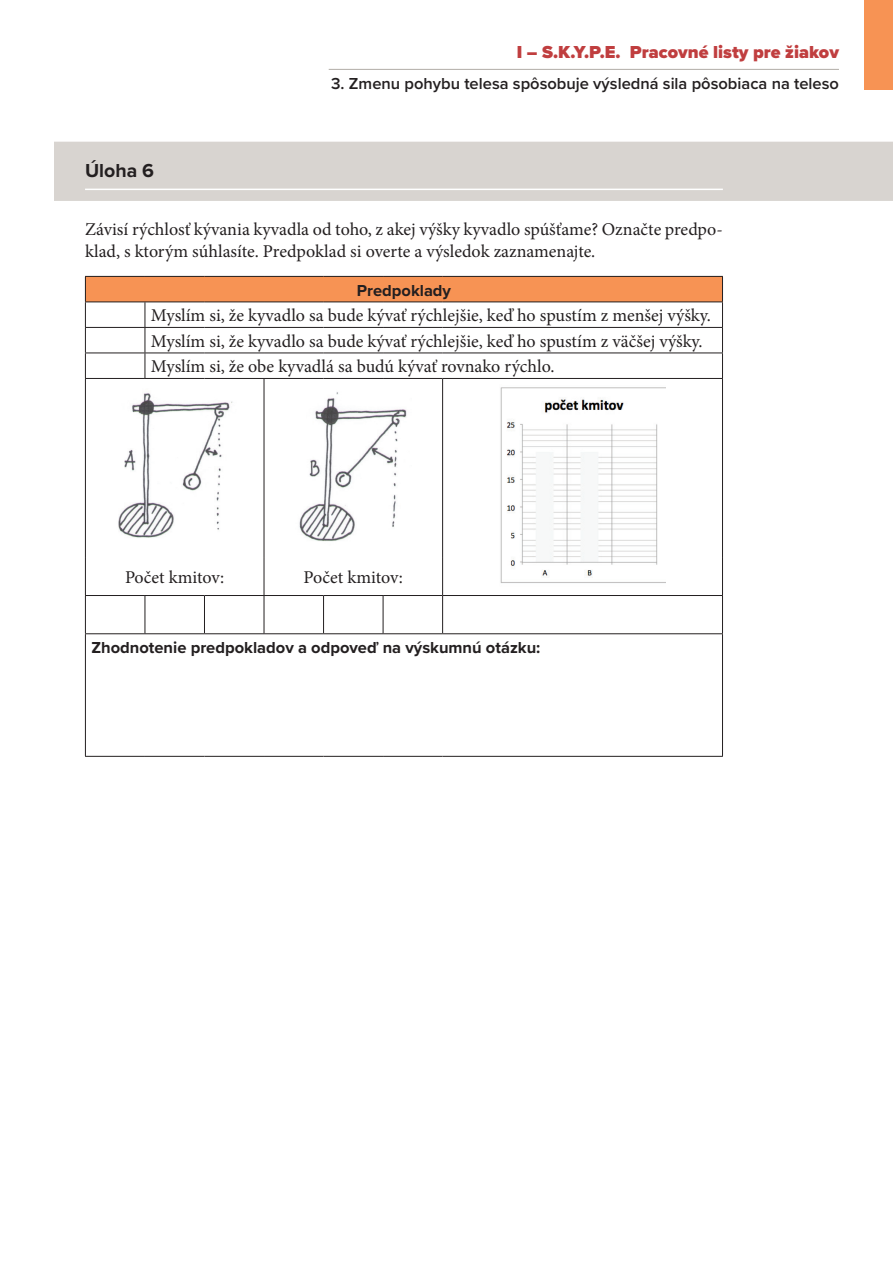
<style>
.page{position:relative;width:893px;height:1263px;background:#fff}
.page>*{position:absolute;margin:0;border:0;box-sizing:border-box;transform-origin:0 0}
.t1{font:700 19.5px "Proxima Nova";color:#231f20}
.t2{font:18px/25.5px "Minion Pro";color:#231f20}
.t3{font:900 18px "Proxima Nova";color:#c03e3f}
.t4{font:700 16.5px "Proxima Nova";color:#231f20}
.t5{font:600 16.5px "Proxima Nova";color:#231f20}
</style>
<div class="page">
<hr style="left:329px;top:69px;width:510px;height:1px;background:#b1ada7">
<div style="left:864px;top:0;width:29px;height:89px;background:#f79354"></div>
<div style="left:54px;top:142px;width:839px;height:59px;background:#d8d4d0"></div>
<hr style="left:85px;top:189px;width:638px;height:1px;background:#fff">
<div style="left:85px;top:276px;width:637px;height:26px;background:#f79354"></div>
<hr style="left:85px;top:276px;width:60px;height:1px;background:#231f20">
<hr style="left:145px;top:276px;width:59px;height:1px;background:#231f20">
<hr style="left:204px;top:276px;width:60px;height:1px;background:#231f20">
<hr style="left:264px;top:276px;width:60px;height:1px;background:#231f20">
<hr style="left:324px;top:276px;width:59px;height:1px;background:#231f20">
<hr style="left:383px;top:276px;width:60px;height:1px;background:#231f20">
<hr style="left:443px;top:276px;width:280px;height:1px;background:#231f20">
<hr style="left:85px;top:302px;width:60px;height:1px;background:#231f20">
<hr style="left:145px;top:302px;width:59px;height:1px;background:#231f20">
<hr style="left:204px;top:302px;width:60px;height:1px;background:#231f20">
<hr style="left:264px;top:302px;width:60px;height:1px;background:#231f20">
<hr style="left:324px;top:302px;width:59px;height:1px;background:#231f20">
<hr style="left:383px;top:302px;width:60px;height:1px;background:#231f20">
<hr style="left:443px;top:302px;width:280px;height:1px;background:#231f20">
<hr style="left:85px;top:327px;width:60px;height:1px;background:#231f20">
<hr style="left:145px;top:327px;width:59px;height:1px;background:#231f20">
<hr style="left:204px;top:327px;width:60px;height:1px;background:#231f20">
<hr style="left:264px;top:327px;width:60px;height:1px;background:#231f20">
<hr style="left:324px;top:327px;width:59px;height:1px;background:#231f20">
<hr style="left:383px;top:327px;width:60px;height:1px;background:#231f20">
<hr style="left:443px;top:327px;width:280px;height:1px;background:#231f20">
<hr style="left:85px;top:379px;width:1px;height:179px;background:#231f20">
<hr style="left:264px;top:379px;width:1px;height:179px;background:#231f20">
<hr style="left:442px;top:379px;width:1px;height:179px;background:#231f20">
<hr style="left:722px;top:379px;width:1px;height:179px;background:#231f20">
<hr style="left:85px;top:558px;width:1px;height:37px;background:#231f20">
<hr style="left:264px;top:558px;width:1px;height:37px;background:#231f20">
<hr style="left:442px;top:558px;width:1px;height:37px;background:#231f20">
<hr style="left:722px;top:558px;width:1px;height:37px;background:#231f20">
<hr style="left:85px;top:596px;width:1px;height:37px;background:#231f20">
<hr style="left:145px;top:596px;width:1px;height:37px;background:#231f20">
<hr style="left:204px;top:596px;width:1px;height:37px;background:#231f20">
<hr style="left:264px;top:596px;width:1px;height:37px;background:#231f20">
<hr style="left:323px;top:596px;width:1px;height:37px;background:#231f20">
<hr style="left:383px;top:596px;width:1px;height:37px;background:#231f20">
<hr style="left:442px;top:596px;width:1px;height:37px;background:#231f20">
<hr style="left:722px;top:596px;width:1px;height:37px;background:#231f20">
<hr style="left:85px;top:595px;width:60px;height:1px;background:#231f20">
<hr style="left:145px;top:595px;width:59px;height:1px;background:#231f20">
<hr style="left:204px;top:595px;width:60px;height:1px;background:#231f20">
<hr style="left:264px;top:595px;width:60px;height:1px;background:#231f20">
<hr style="left:324px;top:595px;width:59px;height:1px;background:#231f20">
<hr style="left:383px;top:595px;width:60px;height:1px;background:#231f20">
<hr style="left:443px;top:595px;width:280px;height:1px;background:#231f20">
<hr style="left:85px;top:633px;width:60px;height:1px;background:#231f20">
<hr style="left:85px;top:634px;width:1px;height:122px;background:#231f20">
<hr style="left:145px;top:633px;width:59px;height:1px;background:#231f20">
<hr style="left:204px;top:633px;width:60px;height:1px;background:#231f20">
<hr style="left:264px;top:633px;width:60px;height:1px;background:#231f20">
<hr style="left:324px;top:633px;width:59px;height:1px;background:#231f20">
<hr style="left:383px;top:633px;width:60px;height:1px;background:#231f20">
<hr style="left:443px;top:633px;width:280px;height:1px;background:#231f20">
<hr style="left:722px;top:634px;width:1px;height:122px;background:#231f20">
<hr style="left:85px;top:756px;width:60px;height:1px;background:#231f20">
<hr style="left:145px;top:756px;width:59px;height:1px;background:#231f20">
<hr style="left:204px;top:756px;width:60px;height:1px;background:#231f20">
<hr style="left:264px;top:756px;width:60px;height:1px;background:#231f20">
<hr style="left:324px;top:756px;width:59px;height:1px;background:#231f20">
<hr style="left:383px;top:756px;width:60px;height:1px;background:#231f20">
<hr style="left:443px;top:756px;width:280px;height:1px;background:#231f20">
<hr style="left:85px;top:353px;width:60px;height:1px;background:#231f20">
<svg style="left:85px;top:277px;width:1px;height:101px"></svg>
<hr style="left:145px;top:353px;width:59px;height:1px;background:#231f20">
<svg style="left:145px;top:302px;width:1px;height:76px"></svg>
<hr style="left:204px;top:353px;width:60px;height:1px;background:#231f20">
<hr style="left:264px;top:353px;width:60px;height:1px;background:#231f20">
<hr style="left:324px;top:353px;width:59px;height:1px;background:#231f20">
<hr style="left:383px;top:353px;width:60px;height:1px;background:#231f20">
<hr style="left:443px;top:353px;width:280px;height:1px;background:#231f20">
<svg style="left:722px;top:277px;width:1px;height:101px"></svg>
<hr style="left:85px;top:378px;width:60px;height:1px;background:#231f20">
<hr style="left:145px;top:378px;width:59px;height:1px;background:#231f20">
<hr style="left:204px;top:378px;width:60px;height:1px;background:#231f20">
<hr style="left:264px;top:378px;width:60px;height:1px;background:#231f20">
<hr style="left:324px;top:378px;width:59px;height:1px;background:#231f20">
<hr style="left:383px;top:378px;width:60px;height:1px;background:#231f20">
<hr style="left:443px;top:378px;width:280px;height:1px;background:#231f20">
<img style="left:118px;top:393px;width:115px;height:145px">
<img style="left:299px;top:392px;width:108px;height:149px">
<img style="left:500px;top:387px;width:165px;height:196px">
<p class="t1" style="left:85px;top:156px;width:71px">Úloha 6</p>
<p class="t3" style="left:517px;top:38px;width:324px">I – S.K.Y.P.E. Pracovné listy pre žiakov</p>
<p class="t5" style="left:331px;top:71px;width:509px">3. Zmenu pohybu telesa spôsobuje výsledná sila pôsobiaca na teleso</p>
<p class="t2" style="left:85px;top:218px;width:639px;line-height:22.5px">Závisí rýchlosť kývania kyvadla od toho, z akej výšky kyvadlo spúšťame? Označte predpo&shy;klad, s ktorým súhlasíte. Predpoklad si overte a výsledok zaznamenajte.</p>
<p class="t4" style="left:357px;top:278px;width:96px">Predpoklady</p>
<p class="t2" style="left:151px;top:303px;width:561px">Myslím si, že kyvadlo sa bude kývať rýchlejšie, keď ho spustím z menšej výšky.<br>Myslím si, že kyvadlo sa bude kývať rýchlejšie, keď ho spustím z väčšej výšky.<br>Myslím si, že obe kyvadlá sa budú kývať rovnako rýchlo.</p>
<p class="t2" style="left:125px;top:565px;width:101px">Počet kmitov:</p>
<p class="t2" style="left:304px;top:565px;width:101px">Počet kmitov:</p>
<p class="t4" style="left:91px;top:635px;width:450px">Zhodnotenie predpokladov a odpoveď na výskumnú otázku:</p>
</div>
